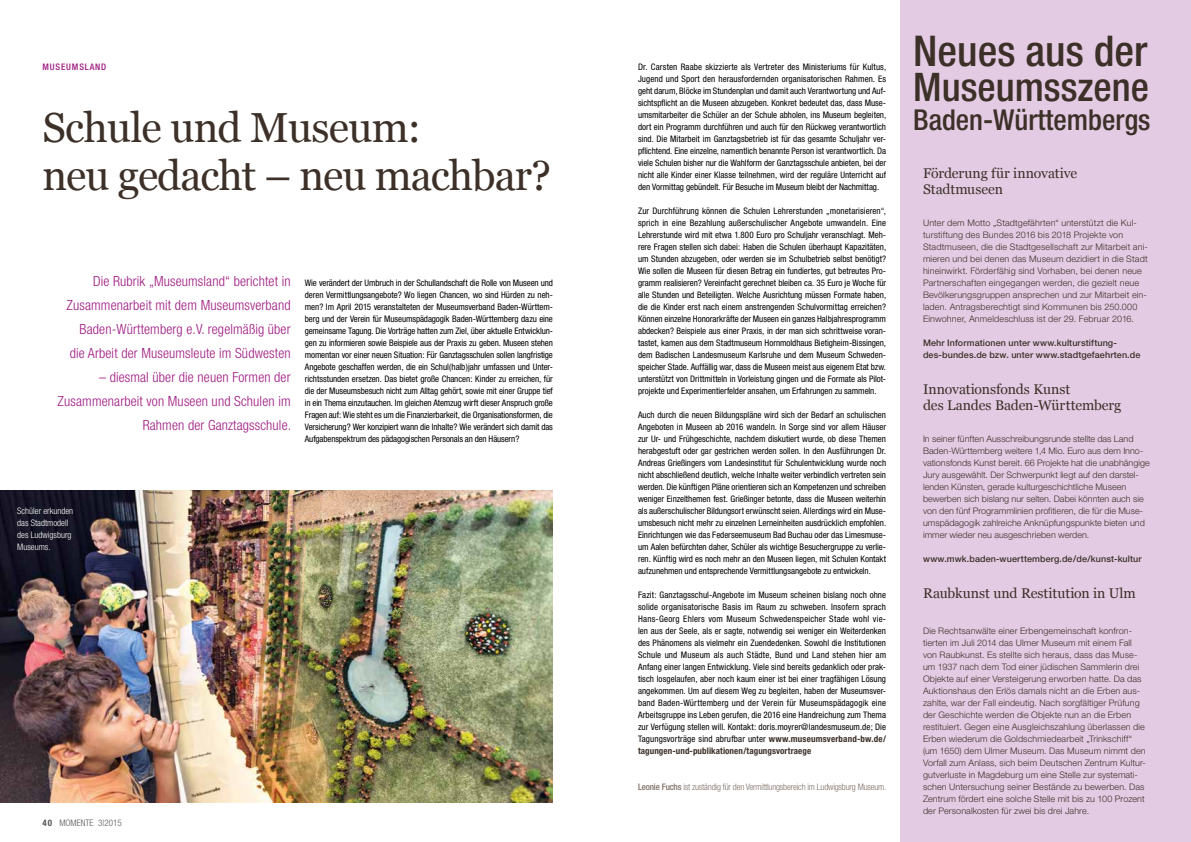
<style>
.page{position:relative;width:1191px;height:842px;background:#fff}
.page>*{position:absolute;margin:0;border:0;box-sizing:border-box;transform-origin:0 0}
.t1{font:500 condensed 42.5px "Helvetica Neue LT";color:#3c3028}
.t2{font:42px/48px "Georgia";letter-spacing:-.025em;color:#3c3028}
.t3{font:500 condensed 39.4px "Helvetica Neue LT";color:#3c3028}
.t4{font:500 condensed 28.8px "Helvetica Neue LT";color:#3c3028}
.t5{font:300 condensed 14px/24px "Helvetica Neue LT";letter-spacing:.01em;color:#9e1981;text-align:right}
.t6{font:14px/16px "Georgia";letter-spacing:-.005em;color:#3c3028}
.t7{font:condensed 9px/12px "Helvetica Neue";letter-spacing:-.01em;color:#000;text-align:justify}
.t8{font:300 9px/12px "Helvetica Neue LT";letter-spacing:.01em;color:#3c3028}
.t9{font:500 9px/12px "Helvetica Neue CE";letter-spacing:.01em;color:#3c3028}
.t10{font:300 condensed 9px "Helvetica Neue LT";letter-spacing:-.02em;color:#7e7067}
.t11{font:300 condensed 9px/12px "Helvetica Neue LT";color:#fff}
.t12{font:300 condensed 9px "Helvetica Neue LT";color:#575756}
.t13{font:500 condensed 9px "Helvetica Neue LT";letter-spacing:.095em;color:#9e1981}
.s1{font-family:"Helvetica Neue";font-weight:700}
.s2{font-weight:700;color:#3c3028}
.s3{font-weight:500}
</style>
<div class="page">
<img style="left:0;top:490px;width:553px;height:312px">
<div style="left:900px;top:0;width:291px;height:842px;background:#e3cbe4"></div>
<p class="t13" style="left:43px;top:62px;width:65px">MUSEUMSLAND</p>
<p class="t2" style="left:43px;top:105px;width:510px">Schule und Museum:<br>neu gedacht – neu machbar?</p>
<p class="t5" style="left:66px;top:269px;width:226px">Die Rubrik „Museumsland“ berichtet in Zusammenarbeit mit dem Museumsverband Baden-Württemberg e.V. regelmäßig über die Arbeit der Museumsleute im Südwesten</p>
<p class="t5" style="left:58px;top:365px;width:235px">– diesmal über die neuen Formen der<br>Zusammenarbeit von Museen und Schulen im<br>Rahmen der Ganztagsschule.</p>
<p class="t7" style="left:305px;top:277px;width:250px">Wie verändert der Umbruch in der Schullandschaft die Rolle von Museen und deren Vermittlungsangebote? Wo liegen Chancen, wo sind Hürden zu neh&shy;men? Im April 2015 veranstalteten der Museumsverband Baden-Württem&shy;berg und der Verein für Museumspädagogik Baden-Württemberg dazu eine gemeinsame Tagung. Die Vorträge hatten zum Ziel, über aktuelle Entwicklun&shy;gen zu informieren sowie Beispiele aus der Praxis zu geben. Museen stehen momentan vor einer neuen Situation: Für Ganztagsschulen sollen langfristige Angebote geschaffen werden, die ein Schul(halb)jahr umfassen und Unter&shy;richtsstunden ersetzen. Das bietet große Chancen: Kinder zu erreichen, für die der Museumsbesuch nicht zum Alltag gehört, sowie mit einer Gruppe tief in ein Thema einzutauchen. Im gleichen Atemzug wirft dieser Anspruch große Fragen auf: Wie steht es um die Finanzierbarkeit, die Organisationsformen, die Versicherung? Wer konzipiert wann die Inhalte? Wie verändert sich damit das Aufgabenspektrum des pädagogischen Personals an den Häusern?</p>
<p class="t11" style="left:17px;top:505px;width:57px">Schüler erkunden das Stadtmodell des Ludwigsburg<br>Museums.</p>
<p class="t12" style="left:43px;top:818px;width:81px"><span class="s1">40</span> MOMENTE 3|2015</p>
<p class="t7" style="left:638px;top:61px;width:250px">Dr. Carsten Raabe skizzierte als Vertreter des Ministeriums für Kultus, Jugend und Sport den herausfordernden organisatorischen Rahmen. Es geht darum, Blöcke im Stundenplan und damit auch Verantwortung und Auf&shy;sichtspflicht an die Museen abzugeben. Konkret bedeutet das, dass Muse&shy;umsmitarbeiter die Schüler an der Schule abholen, ins Museum begleiten, dort ein Programm durchführen und auch für den Rückweg verantwortlich sind. Die Mitarbeit im Ganztagsbetrieb ist für das gesamte Schuljahr ver&shy;pflichtend. Eine einzelne, namentlich benannte Person ist verantwortlich. Da viele Schulen bisher nur die Wahlform der Ganztagsschule anbieten, bei der nicht alle Kinder einer Klasse teilnehmen, wird der reguläre Unterricht auf den Vormittag gebündelt. Für Besuche im Museum bleibt der Nachmittag.</p>
<p class="t7" style="left:638px;top:205px;width:250px">Zur Durchführung können die Schulen Lehrerstunden „monetarisieren“, sprich in eine Bezahlung außerschulischer Angebote umwandeln. Eine Lehrerstunde wird mit etwa 1.800 Euro pro Schuljahr veranschlagt. Meh&shy;rere Fragen stellen sich dabei: Haben die Schulen überhaupt Kapazitäten, um Stunden abzugeben, oder werden sie im Schulbetrieb selbst benötigt?<br>Wie sollen die Museen für diesen Betrag ein fundiertes, gut betreutes Pro&shy;gramm realisieren? Vereinfacht gerechnet bleiben ca. 35 Euro je Woche für alle Stunden und Beteiligten. Welche Ausrichtung müssen Formate haben, die die Kinder erst nach einem anstrengenden Schulvormittag erreichen?<br>Können einzelne Honorarkräfte der Museen ein ganzes Halbjahresprogramm abdecken? Beispiele aus einer Praxis, in der man sich schrittweise voran&shy;tastet, kamen aus dem Stadtmuseum Hornmoldhaus Bietigheim-Bissingen, dem Badischen Landesmuseum Karlsruhe und dem Museum Schweden&shy;speicher Stade. Auffällig war, dass die Museen meist aus eigenem Etat bzw. unterstützt von Drittmitteln in Vorleistung gingen und die Formate als Pilot&shy;projekte und Experimentierfelder ansahen, um Erfahrungen zu sammeln.</p>
<p class="t7" style="left:638px;top:409px;width:250px">Auch durch die neuen Bildungspläne wird sich der Bedarf an schulischen Angeboten in Museen ab 2016 wandeln. In Sorge sind vor allem Häuser zur Ur- und Frühgeschichte, nachdem diskutiert wurde, ob diese Themen herabgestuft oder gar gestrichen werden sollen. In den Ausführungen Dr.<br>Andreas Grießingers vom Landesinstitut für Schulentwicklung wurde noch nicht abschließend deutlich, welche Inhalte weiter verbindlich vertreten sein werden. Die künftigen Pläne orientieren sich an Kompetenzen und schreiben weniger Einzelthemen fest. Grießinger betonte, dass die Museen weiterhin als außerschulischer Bildungsort erwünscht seien. Allerdings wird ein Muse&shy;umsbesuch nicht mehr zu einzelnen Lerneinheiten ausdrücklich empfohlen.<br>Einrichtungen wie das Federseemuseum Bad Buchau oder das Limesmuse&shy;um Aalen befürchten daher, Schüler als wichtige Besuchergruppe zu verlie&shy;ren. Künftig wird es noch mehr an den Museen liegen, mit Schulen Kontakt aufzunehmen und entsprechende Vermittlungsangebote zu entwickeln.</p>
<p class="t7" style="left:638px;top:589px;width:250px">Fazit: Ganztagsschul-Angebote im Museum scheinen bislang noch ohne solide organisatorische Basis im Raum zu schweben. Insofern sprach Hans-Georg Ehlers vom Museum Schwedenspeicher Stade wohl vie&shy;len aus der Seele, als er sagte, notwendig sei weniger ein Weiterdenken des Phänomens als vielmehr ein Zuendedenken. Sowohl die Institutionen Schule und Museum als auch Städte, Bund und Land stehen hier am Anfang einer langen Entwicklung. Viele sind bereits gedanklich oder prak&shy;tisch losgelaufen, aber noch kaum einer ist bei einer tragfähigen Lösung angekommen. Um auf diesem Weg zu begleiten, haben der Museumsver&shy;band Baden-Württemberg und der Verein für Museumspädagogik eine Arbeitsgruppe ins Leben gerufen, die 2016 eine Handreichung zum Thema zur Verfügung stellen will. Kontakt: doris.moyrer@landesmuseum.de; Die Tagungsvorträge sind abrufbar unter <span class="s2">www.museumsverband-bw.de/ tagungen-und-publikationen/tagungsvortraege</span></p>
<p class="t10" style="left:638px;top:782px;width:250px"><span class="s3">Leonie Fuchs</span> ist zuständig für den Vermittlungsbereich im Ludwigsburg Museum.</p>
<p class="t1" style="left:913px;top:26px;width:236px">Neues aus der</p>
<p class="t3" style="left:913px;top:64px;width:237px">Museumsszene</p>
<p class="t4" style="left:913px;top:103px;width:239px">Baden-Württembergs</p>
<p class="t6" style="left:923px;top:166px;width:156px">Förderung für innovative<br>Stadtmuseen</p>
<p class="t8" style="left:923px;top:217px;width:226px">Unter dem Motto „Stadtgefährten“ unterstützt die Kul&shy;turstiftung des Bundes 2016 bis 2018 Projekte von Stadtmuseen, die die Stadtgesellschaft zur Mitarbeit ani&shy;mieren und bei denen das Museum dezidiert in die Stadt hineinwirkt. Förderfähig sind Vorhaben, bei denen neue Partnerschaften eingegangen werden, die gezielt neue Bevölkerungsgruppen ansprechen und zur Mitarbeit ein&shy;laden. Antragsberechtigt sind Kommunen bis 250.000<br>Einwohner, Anmeldeschluss ist der 29. Februar 2016.</p>
<p class="t9" style="left:923px;top:337px;width:219px">Mehr Informationen unter www.kulturstiftung&shy;des-bundes.de bzw. unter www.stadtgefaehrten.de</p>
<p class="t6" style="left:923px;top:382px;width:200px">Innovationsfonds Kunst<br>des Landes Baden-Württemberg</p>
<p class="t8" style="left:923px;top:433px;width:228px">In seiner fünften Ausschreibungsrunde stellte das Land Baden-Württemberg weitere 1,4 Mio. Euro aus dem Inno&shy;vationsfonds Kunst bereit. 66 Projekte hat die unabhängige Jury ausgewählt. Der Schwerpunkt liegt auf den darstel&shy;lenden Künsten, gerade kulturgeschichtliche Museen bewerben sich bislang nur selten. Dabei könnten auch sie von den fünf Programmlinien profitieren, die für die Muse&shy;umspädagogik zahlreiche Anknüpfungspunkte bieten und immer wieder neu ausgeschrieben werden.</p>
<p class="t9" style="left:923px;top:553px;width:220px">www.mwk.baden-wuerttemberg.de/de/kunst-kultur</p>
<p class="t6" style="left:923px;top:586px;width:214px">Raubkunst und Restitution in Ulm</p>
<p class="t8" style="left:923px;top:625px;width:224px">Die Rechtsanwälte einer Erbengemeinschaft konfron&shy;tierten im Juli 2014 das Ulmer Museum mit einem Fall von Raubkunst. Es stellte sich heraus, dass das Muse&shy;um 1937 nach dem Tod einer jüdischen Sammlerin drei Objekte auf einer Versteigerung erworben hatte. Da das Auktionshaus den Erlös damals nicht an die Erben aus&shy;zahlte, war der Fall eindeutig. Nach sorgfältiger Prüfung der Geschichte werden die Objekte nun an die Erben restituiert. Gegen eine Ausgleichszahlung überlassen die Erben wiederum die Goldschmiedearbeit „Trinkschiff“ (um 1650) dem Ulmer Museum. Das Museum nimmt den Vorfall zum Anlass, sich beim Deutschen Zentrum Kultur&shy;gutverluste in Magdeburg um eine Stelle zur systemati&shy;schen Untersuchung seiner Bestände zu bewerben. Das Zentrum fördert eine solche Stelle mit bis zu 100 Prozent der Personalkosten für zwei bis drei Jahre.</p>
</div>
